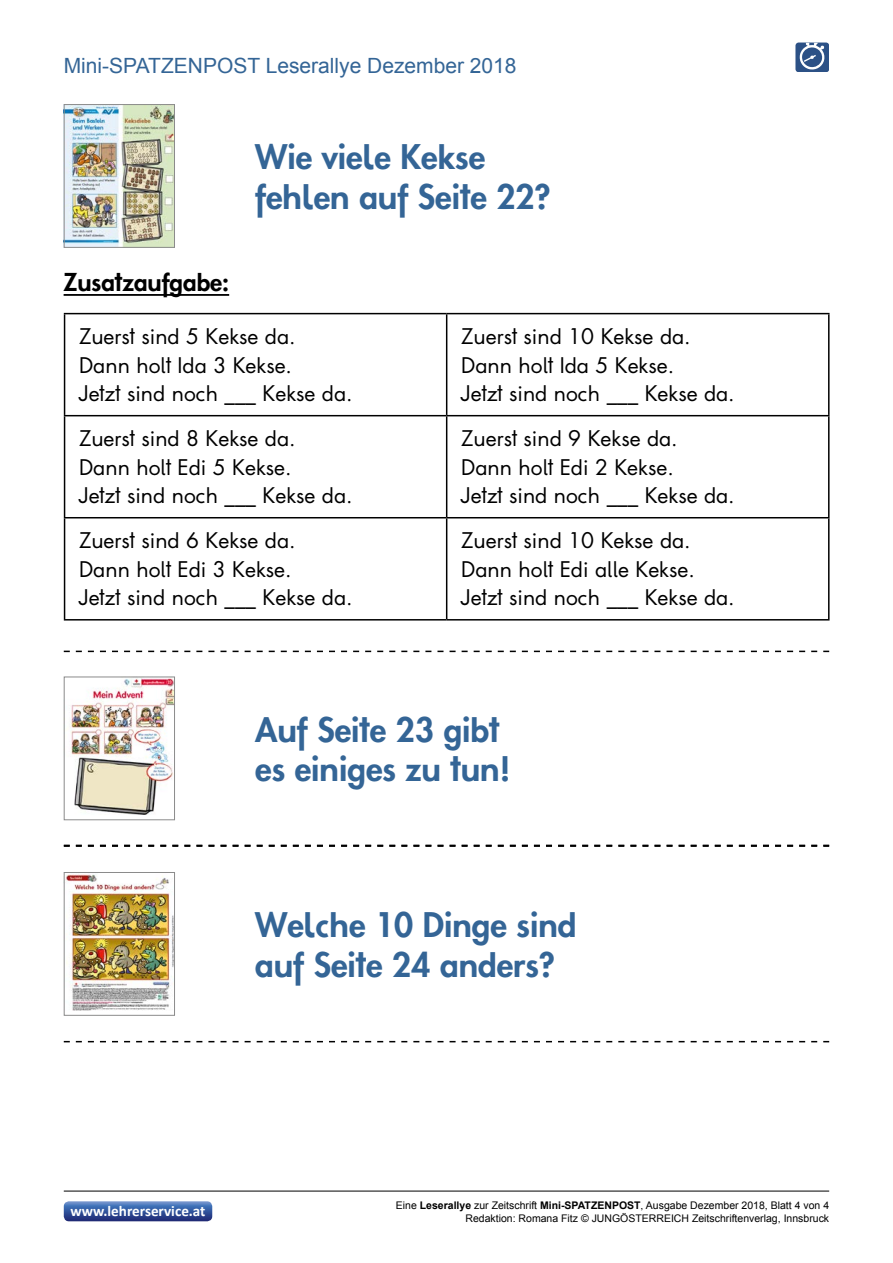
<style>
.page{position:relative;width:893px;height:1263px;background:#fff}
.page>*{position:absolute;margin:0;border:0;box-sizing:border-box;transform-origin:0 0}
.t1{font:700 33px/39.6px "Fibelschrift";color:#346596}
.t2{font:700 24px "Fibelschrift";color:#000}
.t3{font:500 21px/28.5px "Fibelschrift";color:#000}
.t4{font:21px "Arial";color:#346596}
.t5{font:700 15.15px "Calibri";color:#fff}
.t6{font:10.5px/12.6px "Arial";color:#000;text-align:right}
.s1{font-weight:700}
</style>
<div class="page">
<hr style="left:64px;top:1191px;width:765px;height:1px;background:#000">
<svg style="left:64px;top:1201px;width:148px;height:20px;background:#3c5ca1"></svg>
<svg style="left:795px;top:43px;width:34px;height:29px"></svg>
<img style="left:70px;top:679px;width:103px;height:136px">
<div style="left:64px;top:677px;width:111px;height:143px;border:1px solid #8b8b8b"></div>
<img style="left:66px;top:874px;width:107px;height:137px">
<div style="left:64px;top:872px;width:111px;height:144px;border:1px solid #8b8b8b"></div>
<svg style="left:64px;top:845px;width:765px;height:2px"></svg>
<svg style="left:64px;top:1041px;width:765px;height:1px"></svg>
<svg style="left:64px;top:651px;width:765px;height:1px"></svg>
<img style="left:66px;top:106px;width:107px;height:140px">
<div style="left:64px;top:104px;width:111px;height:144px;border:1px solid #8b8b8b"></div>
<hr style="left:64px;top:313px;width:383px;height:1px;background:#000">
<hr style="left:64px;top:314px;width:1px;height:101px;background:#000">
<hr style="left:447px;top:313px;width:382px;height:1px;background:#000">
<hr style="left:446px;top:314px;width:1px;height:101px;background:#000">
<hr style="left:828px;top:314px;width:1px;height:101px;background:#000">
<hr style="left:64px;top:415px;width:383px;height:1px;background:#000">
<hr style="left:64px;top:416px;width:1px;height:101px;background:#000">
<hr style="left:447px;top:415px;width:382px;height:1px;background:#000">
<hr style="left:446px;top:416px;width:1px;height:101px;background:#000">
<hr style="left:828px;top:416px;width:1px;height:101px;background:#000">
<hr style="left:64px;top:517px;width:383px;height:1px;background:#000">
<hr style="left:64px;top:518px;width:1px;height:101px;background:#000">
<hr style="left:447px;top:517px;width:382px;height:1px;background:#000">
<hr style="left:446px;top:518px;width:1px;height:101px;background:#000">
<hr style="left:828px;top:518px;width:1px;height:101px;background:#000">
<hr style="left:64px;top:619px;width:383px;height:1px;background:#000">
<hr style="left:447px;top:619px;width:382px;height:1px;background:#000">
<hr style="left:64px;top:294px;width:165px;height:2px;background:#000">
<p class="t4" style="left:64px;top:52px;width:454px">Mini-SPATZENPOST Leserallye Dezember 2018</p>
<p class="t2" style="left:64px;top:266px;width:167px">Zusatzaufgabe:</p>
<h1 class="t1" style="left:255px;top:137px;width:297px">Wie viele Kekse fehlen auf Seite 22?</h1>
<p class="t3" style="left:79px;top:322px;width:275px">Zuerst sind 5 Kekse da.<br>Dann holt Ida 3 Kekse.<br>Jetzt sind noch ___ Kekse da.</p>
<p class="t3" style="left:461px;top:322px;width:275px">Zuerst sind 10 Kekse da.<br>Dann holt Ida 5 Kekse.<br>Jetzt sind noch ___ Kekse da.</p>
<p class="t3" style="left:79px;top:424px;width:275px">Zuerst sind 8 Kekse da.<br>Dann holt Edi 5 Kekse.<br>Jetzt sind noch ___ Kekse da.</p>
<p class="t3" style="left:461px;top:424px;width:275px">Zuerst sind 9 Kekse da.<br>Dann holt Edi 2 Kekse.<br>Jetzt sind noch ___ Kekse da.</p>
<p class="t3" style="left:79px;top:526px;width:275px">Zuerst sind 6 Kekse da.<br>Dann holt Edi 3 Kekse.<br>Jetzt sind noch ___ Kekse da.</p>
<p class="t3" style="left:461px;top:526px;width:275px">Zuerst sind 10 Kekse da.<br>Dann holt Edi alle Kekse.<br>Jetzt sind noch ___ Kekse da.</p>
<h1 class="t1" style="left:255px;top:709px;width:257px">Auf Seite 23 gibt es einiges zu tun!</h1>
<h1 class="t1" style="left:255px;top:905px;width:323px">Welche 10 Dinge sind auf Seite 24 anders?</h1>
<p class="t5" style="left:70px;top:1201px;width:137px">www.lehrerservice.at</p>
<p class="t6" style="left:396px;top:1199px;width:435px">Eine <span class="s1">Leserallye</span> zur Zeitschrift <span class="s1">Mini-SPATZENPOST</span>, Ausgabe Dezember 2018, Blatt 4 von 4<br>Redaktion: Romana Fitz © JUNGÖSTERREICH Zeitschriftenverlag, Innsbruck</p>
</div>
